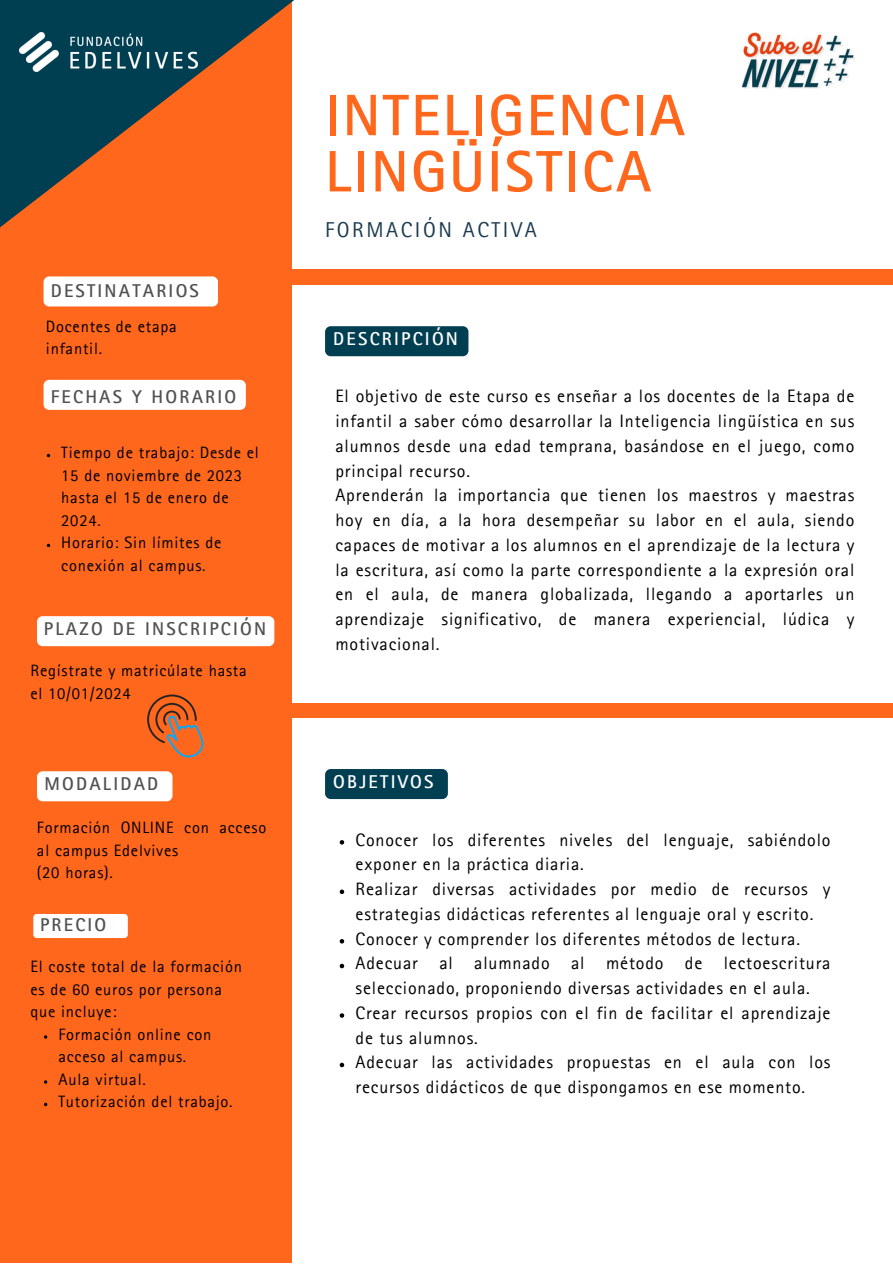
<style>
.page{position:relative;width:893px;height:1264px;background:#fff}
.page>*{position:absolute;margin:0;border:0;box-sizing:border-box;transform-origin:0 0}
.t1{font:700 58.5px/56.2px "Rotis Sans Serif Pro";letter-spacing:.04em;color:#ff671d}
.t2{font:21.6px "Rotis Sans Serif Pro";letter-spacing:.12em;color:#1c3b4f}
.t3{font:700 18.6px "Rotis Sans Serif Pro";letter-spacing:.12em;color:#515151}
.t4{font:700 18.6px "Rotis Sans Serif Pro";letter-spacing:.12em;color:#fff}
.t5{font:18px/24.8px "Rotis Sans Serif Pro";letter-spacing:.045em;color:#000}
.t6{font:16.5px/22.5px "Rotis Sans Serif Pro";letter-spacing:.045em;color:#000}
</style>
<div class="page">
<div style="left:292px;top:269px;width:600px;height:15px;background:#ff671d"></div>
<div style="left:325px;top:769px;width:123px;height:30px;background:#003e52;border-radius:6px"></div>
<div style="left:0;top:0;width:292px;height:1262px;background:#ff671d"></div>
<div style="left:44px;top:276px;width:174px;height:30px;background:#fff;border-radius:6px"></div>
<div style="left:325px;top:326px;width:143px;height:30px;background:#003e52;border-radius:6px"></div>
<img style="left:742px;top:33px;width:112px;height:56px">
<svg style="left:0;top:0;width:294px;height:227px"></svg>
<div style="left:292px;top:703px;width:600px;height:15px;background:#ff671d"></div>
<div style="left:44px;top:380px;width:202px;height:30px;background:#fff;border-radius:6px"></div>
<div style="left:37px;top:616px;width:237px;height:30px;background:#fff;border-radius:6px"></div>
<div style="left:37px;top:771px;width:135px;height:30px;background:#fff;border-radius:6px"></div>
<img style="left:20px;top:33px;width:177px;height:38px">
<svg style="left:339px;top:840px;width:5px;height:4px"></svg>
<svg style="left:339px;top:889px;width:5px;height:5px"></svg>
<svg style="left:339px;top:939px;width:5px;height:4px"></svg>
<svg style="left:339px;top:963px;width:5px;height:5px"></svg>
<svg style="left:339px;top:1013px;width:5px;height:4px"></svg>
<svg style="left:339px;top:1062px;width:5px;height:5px"></svg>
<div style="left:33px;top:914px;width:95px;height:24px;background:#fff;border-radius:4px"></div>
<svg style="left:147px;top:694px;width:56px;height:63px"></svg>
<p class="t1" style="left:325px;top:95px;width:361px">INTELIGENCIA<br>LINGÜÍSTICA</p>
<p class="t3" style="left:51px;top:284px;width:149px">DESTINATARIOS</p>
<p class="t6" style="left:46px;top:317px;width:132px">Docentes de etapa infantil.</p>
<p class="t3" style="left:51px;top:390px;width:187px">FECHAS Y HORARIO</p>
<p class="t6" style="left:61px;top:444px;width:199px">Tiempo de trabajo: Desde el<br>15 de noviembre de 2023 hasta el 15 de enero de<br>2024.</p>
<p class="t6" style="left:61px;top:534px;width:162px">Horario: Sin límites de conexión al campus.</p>
<p class="t3" style="left:44px;top:622px;width:223px">PLAZO DE INSCRIPCIÓN</p>
<p class="t6" style="left:30px;top:661px;width:218px">Regístrate y matricúlate hasta el 10/01/2024</p>
<p class="t2" style="left:325px;top:222px;width:213px">FORMACIÓN ACTIVA</p>
<p class="t4" style="left:333px;top:332px;width:126px">DESCRIPCIÓN</p>
<p class="t5" style="left:335px;top:386px;width:520px;text-align:justify">El objetivo de este curso es enseñar a los docentes de la Etapa de infantil a saber cómo desarrollar la Inteligencia lingüística en sus alumnos desde una edad temprana, basándose en el juego, como principal recurso.</p>
<p class="t5" style="left:335px;top:485px;width:520px;text-align:justify">Aprenderán la importancia que tienen los maestros y maestras hoy en día, a la hora desempeñar su labor en el aula, siendo capaces de motivar a los alumnos en el aprendizaje de la lectura y la escritura, así como la parte correspondiente a la expresión oral en el aula, de manera globalizada, llegando a aportarles un aprendizaje significativo, de manera experiencial, lúdica y motivacional.</p>
<p class="t3" style="left:45px;top:777px;width:115px">MODALIDAD</p>
<p class="t4" style="left:333px;top:775px;width:102px">OBJETIVOS</p>
<p class="t6" style="left:37px;top:819px;width:231px">Formación ONLINE con acceso al campus Edelvives</p>
<p class="t6" style="left:37px;top:864px;width:77px">(20 horas).</p>
<p class="t3" style="left:40px;top:918px;width:68px">PRECIO</p>
<p class="t6" style="left:30px;top:957px;width:213px">El coste total de la formación es de 60 euros por persona que incluye:</p>
<p class="t6" style="left:58px;top:1025px;width:154px">Formación online con acceso al campus.</p>
<p class="t6" style="left:58px;top:1070px;width:89px">Aula virtual.</p>
<p class="t6" style="left:58px;top:1092px;width:176px">Tutorización del trabajo.</p>
<p class="t5" style="left:355px;top:829px;width:476px">Conocer los diferentes niveles del lenguaje, sabiéndolo exponer en la práctica diaria.</p>
<p class="t5" style="left:355px;top:879px;width:476px">Realizar diversas actividades por medio de recursos y estrategias didácticas referentes al lenguaje oral y escrito.</p>
<p class="t5" style="left:355px;top:928px;width:446px">Conocer y comprender los diferentes métodos de lectura.</p>
<p class="t5" style="left:355px;top:953px;width:476px">Adecuar al alumnado al método de lectoescritura seleccionado, proponiendo diversas actividades en el aula.</p>
<p class="t5" style="left:355px;top:1003px;width:476px">Crear recursos propios con el fin de facilitar el aprendizaje de tus alumnos.</p>
<p class="t5" style="left:355px;top:1052px;width:476px">Adecuar las actividades propuestas en el aula con los recursos didácticos de que dispongamos en ese momento.</p>
</div>
